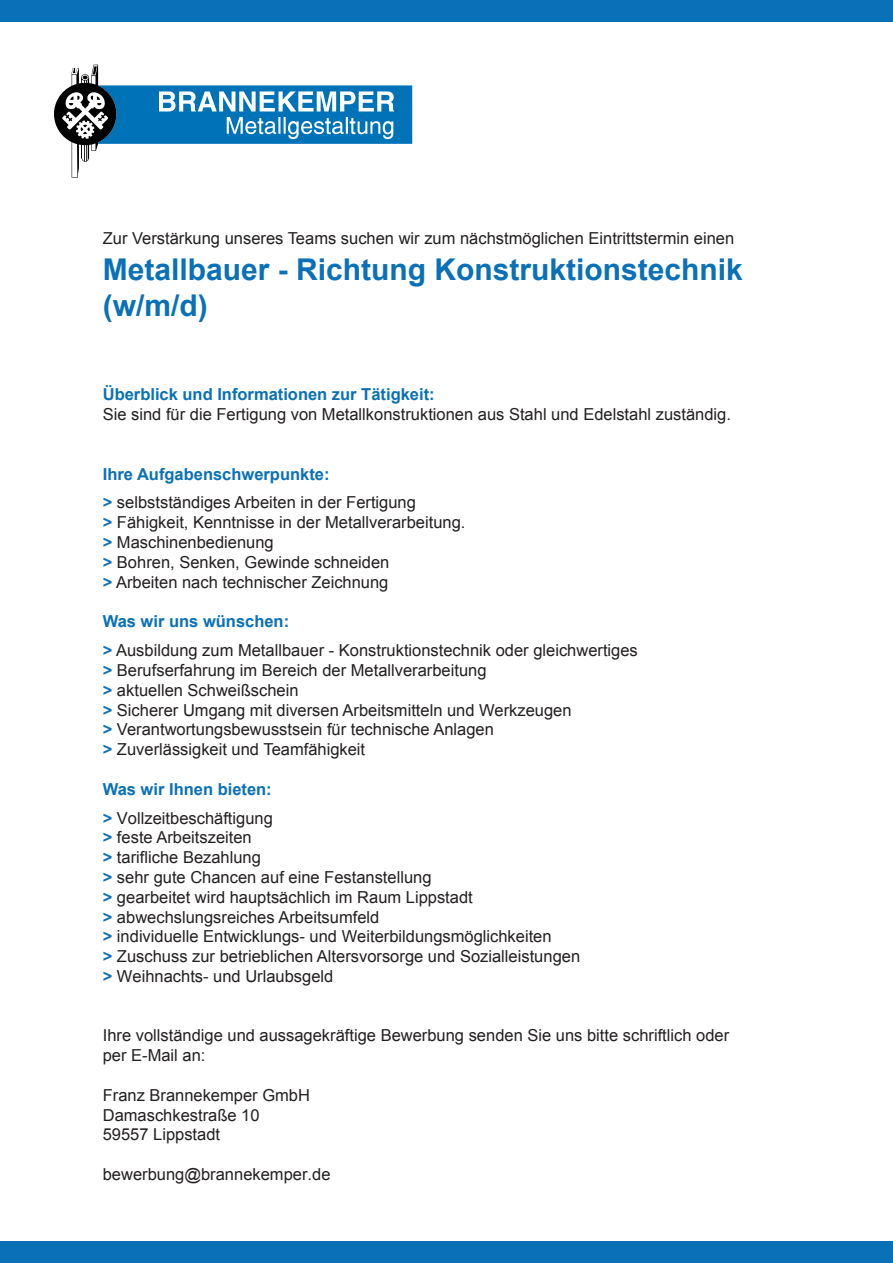
<style>
.page{position:relative;width:893px;height:1263px;background:#fff}
.page>*{position:absolute;margin:0;border:0;box-sizing:border-box;transform-origin:0 0}
.t1{font:700 30px/36px "Arial";color:#0a70b8}
.t2{font:16.5px/19.8px "Arial";color:#231f20}
.t3{font:700 16.5px "Arial";color:#0a70b8}
.s1{font-weight:700;color:#0a70b8}
</style>
<div class="page">
<div style="left:0;top:0;width:893px;height:22px;background:#0a70b8"></div>
<div style="left:0;top:1241px;width:893px;height:22px;background:#0a70b8"></div>
<svg style="left:54px;top:65px;width:358px;height:113px"></svg>
<p class="t2" style="left:103px;top:228px;width:633px">Zur Verstärkung unseres Teams suchen wir zum nächstmöglichen Eintrittstermin einen</p>
<h1 class="t1" style="left:103px;top:252px;width:642px">Metallbauer - Richtung Konstruktionstechnik (w/m/d)</h1>
<p class="t3" style="left:103px;top:384px;width:333px">Überblick und Informationen zur Tätigkeit:</p>
<p class="t2" style="left:103px;top:405px;width:630px">Sie sind für die Fertigung von Metallkonstruktionen aus Stahl und Edelstahl zuständig.</p>
<p class="t2" style="left:103px;top:460px;width:315px;line-height:28.8px"><span class="s1">Ihre Aufgabenschwerpunkte:<br>&gt;</span> selbstständiges Arbeiten in der Fertigung</p>
<p class="t2" style="left:103px;top:513px;width:364px"><span class="s1">&gt;</span> Fähigkeit, Kenntnisse in der Metallverarbeitung. <span class="s1">&gt;</span> Maschinenbedienung<br><span class="s1">&gt;</span> Bohren, Senken, Gewinde schneiden<br><span class="s1">&gt;</span> Arbeiten nach technischer Zeichnung</p>
<p class="t2" style="left:103px;top:607px;width:537px;line-height:28.8px"><span class="s1">Was wir uns wünschen:<br>&gt;</span> Ausbildung zum Metallbauer - Konstruktionstechnik oder gleichwertiges</p>
<p class="t2" style="left:103px;top:660px;width:470px"><span class="s1">&gt;</span> Berufserfahrung im Bereich der Metallverarbeitung<br><span class="s1">&gt;</span> aktuellen Schweißschein<br><span class="s1">&gt;</span> Sicherer Umgang mit diversen Arbeitsmitteln und Werkzeugen <span class="s1">&gt;</span> Verantwortungsbewusstsein für technische Anlagen<br><span class="s1">&gt;</span> Zuverlässigkeit und Teamfähigkeit</p>
<p class="t2" style="left:103px;top:775px;width:172px;line-height:28.8px"><span class="s1">Was wir Ihnen bieten: &gt;</span> Vollzeitbeschäftigung</p>
<p class="t2" style="left:103px;top:828px;width:479px"><span class="s1">&gt;</span> feste Arbeitszeiten<br><span class="s1">&gt;</span> tarifliche Bezahlung<br><span class="s1">&gt;</span> sehr gute Chancen auf eine Festanstellung<br><span class="s1">&gt;</span> gearbeitet wird hauptsächlich im Raum Lippstadt<br><span class="s1">&gt;</span> abwechslungsreiches Arbeitsumfeld<br><span class="s1">&gt;</span> individuelle Entwicklungs- und Weiterbildungsmöglichkeiten<br><span class="s1">&gt;</span> Zuschuss zur betrieblichen Altersvorsorge und Sozialleistungen <span class="s1">&gt;</span> Weihnachts- und Urlaubsgeld</p>
<p class="t2" style="left:103px;top:1026px;width:628px">Ihre vollständige und aussagekräftige Bewerbung senden Sie uns bitte schriftlich oder per E-Mail an:</p>
<p class="t2" style="left:103px;top:1085px;width:209px">Franz Brannekemper GmbH<br>Damaschkestraße 10<br>59557 Lippstadt</p>
<p class="t2" style="left:103px;top:1164px;width:229px">bewerbung@brannekemper.de</p>
</div>
